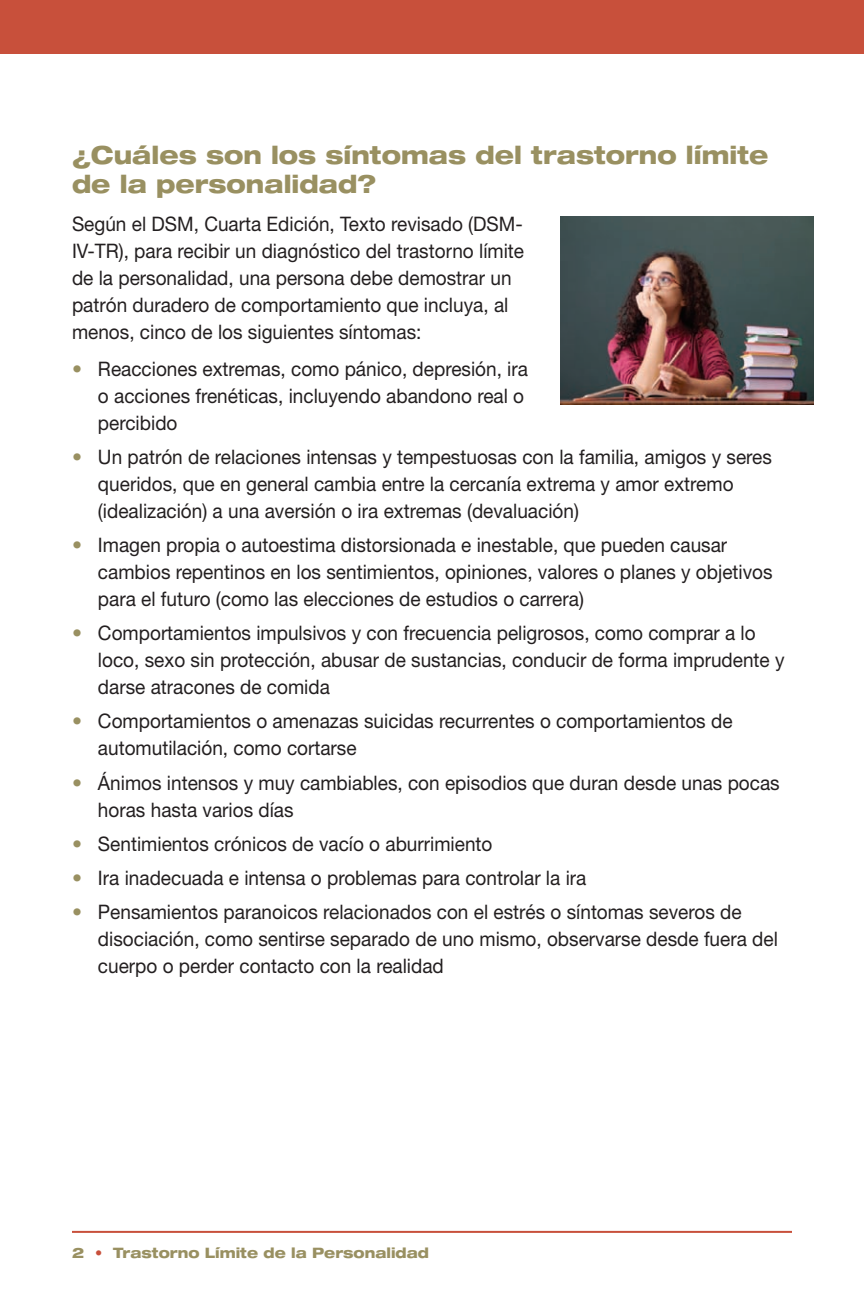
<style>
.page{position:relative;width:864px;height:1296px;background:#fff}
.page>*{position:absolute;margin:0;border:0;box-sizing:border-box;transform-origin:0 0}
.t1{font:800 expanded 25px/29px "Helvetica Neue";color:#999061;scale:.95 1}
.t2{font:20px/27px "Helvetica Neue";color:#231f20;scale:.95 1}
.t3{font:800 expanded 14.4px "Helvetica Neue";color:#999061;scale:.95 1}
.s1{font-weight:700;color:#999061}
.s2{font-weight:900;font-stretch:normal;color:#c8503b}
</style>
<div class="page">
<div style="left:0;top:0;width:864px;height:54px;background:#c8503b"></div>
<hr style="left:72px;top:1231px;width:720px;height:2px;background:#c8503b">
<img style="left:561px;top:216px;width:252px;height:189px">
<h2 class="t1" style="left:72px;top:140px;width:735px">¿Cuáles son los síntomas del trastorno límite de la personalidad?</h2>
<p class="t2" style="left:72px;top:210px;width:477px">Según el DSM, Cuarta Edición, Texto revisado (DSM-IV-TR), para recibir un diagnóstico del trastorno límite de la personalidad, una persona debe demostrar un patrón duradero de comportamiento que incluya, al menos, cinco de los siguientes síntomas:</p>
<p class="t2" style="left:98px;top:355px;width:454px;text-indent:-26px"><span class="s1">•</span> Reacciones extremas, como pánico, depresión, ira o acciones frenéticas, incluyendo abandono real o percibido</p>
<p class="t2" style="left:98px;top:443px;width:711px;text-indent:-26px"><span class="s1">•</span> Un patrón de relaciones intensas y tempestuosas con la familia, amigos y seres queridos, que en general cambia entre la cercanía extrema y amor extremo (idealización) a una aversión o ira extremas (devaluación)</p>
<p class="t2" style="left:98px;top:531px;width:712px;text-indent:-26px"><span class="s1">•</span> Imagen propia o autoestima distorsionada e inestable, que pueden causar cambios repentinos en los sentimientos, opiniones, valores o planes y objetivos para el futuro (como las elecciones de estudios o carrera)</p>
<p class="t2" style="left:98px;top:619px;width:724px;text-indent:-26px"><span class="s1">•</span> Comportamientos impulsivos y con frecuencia peligrosos, como comprar a lo loco, sexo sin protección, abusar de sustancias, conducir de forma imprudente y darse atracones de comida</p>
<p class="t2" style="left:98px;top:707px;width:669px;text-indent:-26px"><span class="s1">•</span> Comportamientos o amenazas suicidas recurrentes o comportamientos de automutilación, como cortarse</p>
<p class="t2" style="left:98px;top:769px;width:719px;text-indent:-26px"><span class="s1">•</span> Ánimos intensos y muy cambiables, con episodios que duran desde unas pocas horas hasta varios días</p>
<p class="t2" style="left:72px;top:830px;width:444px"><span class="s1">•</span> Sentimientos crónicos de vacío o aburrimiento</p>
<p class="t2" style="left:72px;top:864px;width:543px"><span class="s1">•</span> Ira inadecuada e intensa o problemas para controlar la ira</p>
<p class="t2" style="left:98px;top:898px;width:717px;text-indent:-26px"><span class="s1">•</span> Pensamientos paranoicos relacionados con el estrés o síntomas severos de disociación, como sentirse separado de uno mismo, observarse desde fuera del cuerpo o perder contacto con la realidad</p>
<p class="t3" style="left:72px;top:1244px;width:377px">2 <span class="s2">•</span> Trastorno Límite de la Personalidad</p>
</div>
